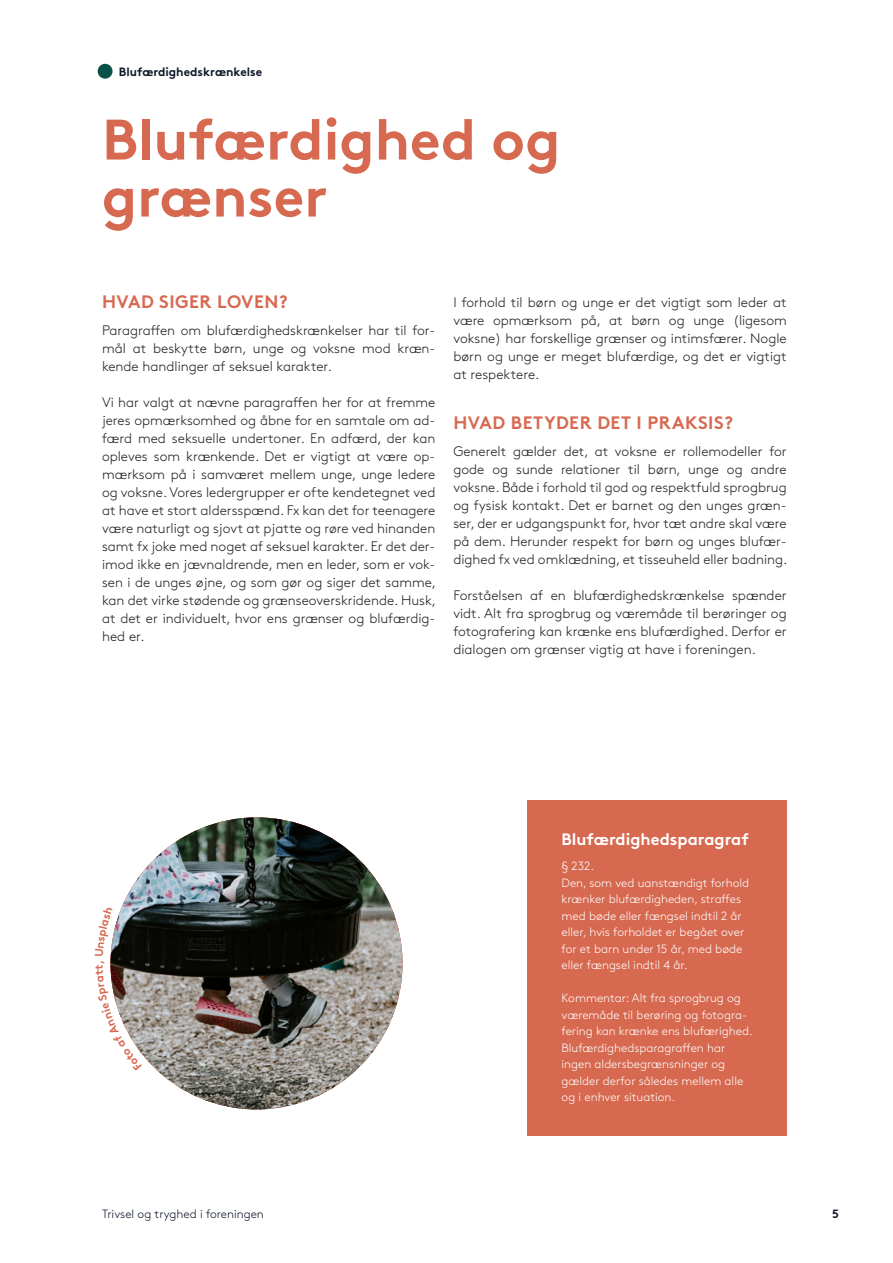
<style>
.page{position:relative;width:893px;height:1263px;background:#fff}
.page>*{position:absolute;margin:0;border:0;box-sizing:border-box;transform-origin:0 0}
.Headline_ocre{font:700 57px/57px "Brown";color:#d76950}
.Afsnit{font:700 18px "Brown";letter-spacing:.025em;color:#d76950}
.mellemrubrik{font:700 16.5px "Brown";color:#fff}
.Brødtekst{font:300 13.8px/18px "Brown";color:#231f20;text-align:justify}
.Boks_tekst{font:300 12px/16.5px "Brown";color:#fff}
.t1{font:300 12px "Brown";color:#0d1728}
.t2{font:700 12px "Brown";color:#0d1728}
</style>
<div class="page">
<div style="left:98px;top:64px;width:15px;height:15px;background:#095148;border-radius:50%"></div>
<div style="left:528px;top:800px;width:259px;height:335px;background:#d76950"></div>
<img style="left:111px;top:817px;width:291px;height:292px;border-radius:146px">
<img style="left:110px;top:906px;width:32px;height:148px">
<p class="t2" style="left:119px;top:62px;width:145px">Blufærdighedskrænkelse</p>
<p class="Headline_ocre" style="left:102px;top:105px;width:460px">Blufærdighed og grænser</p>
<p class="Afsnit" style="left:102px;top:287px;width:187px">HVAD SIGER LOVEN?</p>
<p class="Brødtekst" style="left:102px;top:320px;width:335px">Paragraffen om blufærdighedskrænkelser har til for&shy;mål at beskytte børn, unge og voksne mod kræn&shy;kende handlinger af seksuel karakter.</p>
<p class="Brødtekst" style="left:102px;top:392px;width:336px">Vi har valgt at nævne paragraffen her for at fremme jeres opmærksomhed og åbne for en samtale om ad&shy;færd med seksuelle undertoner. En adfærd, der kan opleves som krænkende. Det er vigtigt at være op&shy;mærksom på i samværet mellem unge, unge ledere og voksne. Vores ledergrupper er ofte kendetegnet ved at have et stort aldersspænd. Fx kan det for teenagere være naturligt og sjovt at pjatte og røre ved hinanden samt fx joke med noget af seksuel karakter. Er det der&shy;imod ikke en jævnaldrende, men en leder, som er vok&shy;sen i de unges øjne, og som gør og siger det samme, kan det virke stødende og grænseoverskridende. Husk, at det er individuelt, hvor ens grænser og blufærdig&shy;hed er.</p>
<p class="Brødtekst" style="left:453px;top:292px;width:335px">I forhold til børn og unge er det vigtigt som leder at være opmærksom på, at børn og unge (ligesom voksne) har forskellige grænser og intimsfærer. Nogle børn og unge er meget blufærdige, og det er vigtigt at respektere.</p>
<p class="Afsnit" style="left:453px;top:408px;width:281px">HVAD BETYDER DET I PRAKSIS?</p>
<p class="Brødtekst" style="left:453px;top:441px;width:335px">Generelt gælder det, at voksne er rollemodeller for gode og sunde relationer til børn, unge og andre voksne. Både i forhold til god og respektfuld sprogbrug og fysisk kontakt. Det er barnet og den unges græn&shy;ser, der er udgangspunkt for, hvor tæt andre skal være på dem. Herunder respekt for børn og unges blufær&shy;dighed fx ved omklædning, et tisseuheld eller badning.</p>
<p class="Brødtekst" style="left:453px;top:585px;width:335px">Forståelsen af en blufærdighedskrænkelse spænder vidt. Alt fra sprogbrug og væremåde til berøringer og fotografering kan krænke ens blufærdighed. Derfor er dialogen om grænser vigtig at have i foreningen.</p>
<p class="mellemrubrik" style="left:562px;top:826px;width:189px">Blufærdighedsparagraf</p>
<p class="Boks_tekst" style="left:562px;top:857px;width:34px">§ 232.</p>
<p class="Boks_tekst" style="left:562px;top:874px;width:189px">Den, som ved uanstændigt forhold krænker blufærdigheden, straffes med bøde eller fængsel indtil 2 år eller, hvis forholdet er begået over for et barn under 15 år, med bøde eller fængsel indtil 4 år.</p>
<p class="Boks_tekst" style="left:562px;top:989px;width:193px">Kommentar: Alt fra sprogbrug og væremåde til berøring og fotogra&shy;fering kan krænke ens blufærighed.</p>
<p class="Boks_tekst" style="left:562px;top:1039px;width:183px">Blufærdighedsparagraffen har ingen aldersbegrænsninger og gælder derfor således mellem alle og i enhver situation.</p>
<p class="t1" style="left:102px;top:1205px;width:163px">Trivsel og tryghed i foreningen</p>
<p class="t2" style="left:832px;top:1203px;width:8px">5</p>
</div>
